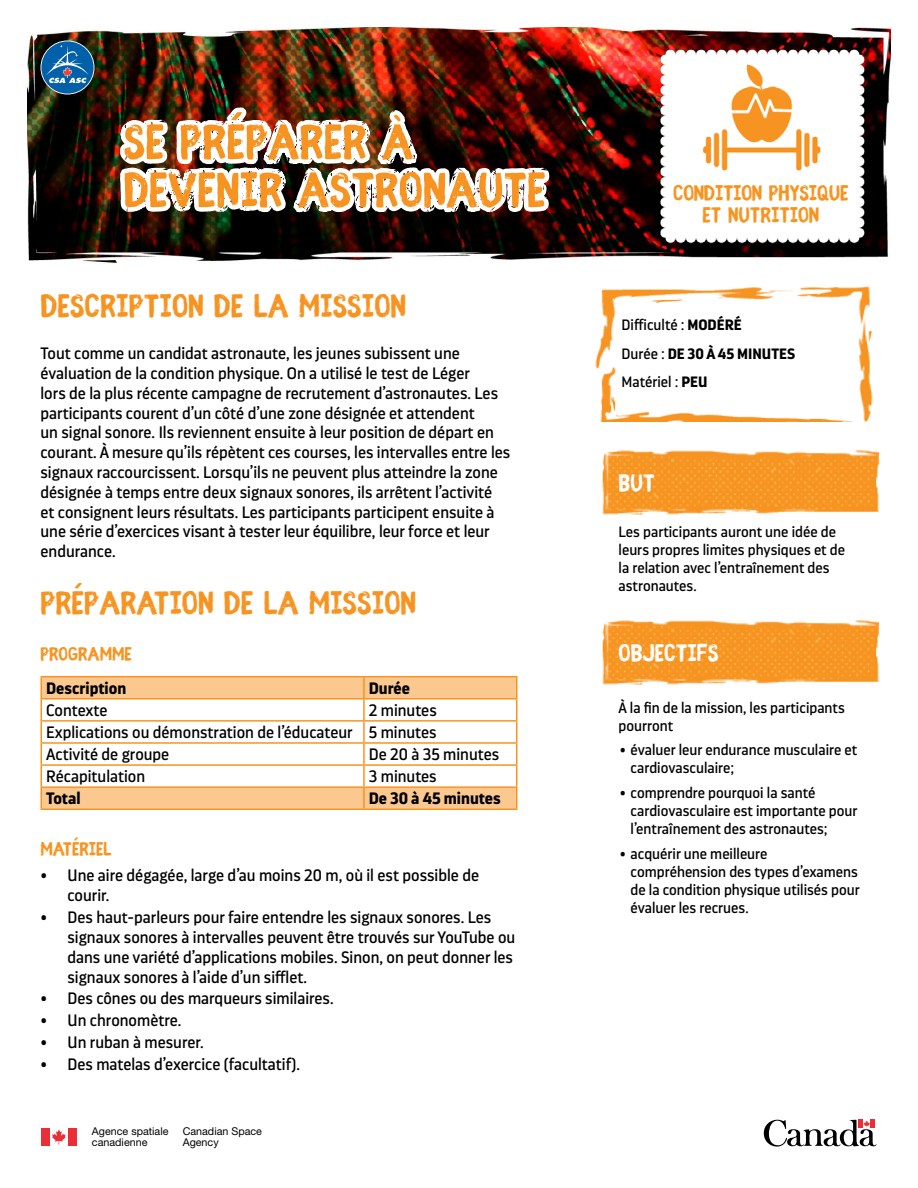
<style>
.page{position:relative;width:918px;height:1188px;background:#fff}
.page>*{position:absolute;margin:0;border:0;box-sizing:border-box;transform-origin:0 0}
.t1{font:700 54px/48px "Fibre Vintage Full";color:#f79421}
.t2{font:700 36px "Fibre Vintage Full";color:#f79421}
.t3{font:700 27px "Fibre Vintage Full";color:#fff}
.t4{font:700 24px/22.5px "Fibre Vintage Full";letter-spacing:-.01em;color:#f79421;text-align:center}
.t5{font:700 21px "Fibre Vintage Full";color:#f79421}
.t6{font:16.5px/19.8px "Darwin Pro";color:#000}
.t7{font:700 16.5px "Darwin Pro";color:#000}
.t8{font:15px/18px "Darwin Pro";color:#000}
.t9{font:10.8px/10.8px "Helvetica Neue LT Std";color:#000}
.s1{font-weight:700}
</style>
<div class="page">
<img style="left:27px;top:27px;width:864px;height:234px">
<img style="left:645px;top:29px;width:234px;height:232px">
<img style="left:602px;top:450px;width:278px;height:65px">
<img style="left:602px;top:620px;width:278px;height:65px">
<img style="left:595px;top:286px;width:278px;height:136px">
<svg style="left:42px;top:677px;width:474px;height:132px"></svg>
<hr style="left:40px;top:788px;width:2px;height:21px;background:#f79421">
<hr style="left:40px;top:809px;width:324px;height:1px;background:#f79421">
<hr style="left:40px;top:676px;width:324px;height:1px;background:#f79421">
<hr style="left:40px;top:677px;width:2px;height:21px;background:#f79421">
<hr style="left:364px;top:676px;width:154px;height:1px;background:#f79421">
<hr style="left:363px;top:677px;width:2px;height:21px;background:#f79421">
<hr style="left:516px;top:677px;width:2px;height:21px;background:#f79421">
<hr style="left:40px;top:698px;width:324px;height:2px;background:#f79421">
<hr style="left:364px;top:698px;width:154px;height:2px;background:#f79421">
<hr style="left:40px;top:700px;width:2px;height:20px;background:#f79421">
<hr style="left:40px;top:720px;width:324px;height:2px;background:#f79421">
<hr style="left:40px;top:722px;width:2px;height:20px;background:#f79421">
<hr style="left:40px;top:742px;width:324px;height:2px;background:#f79421">
<hr style="left:40px;top:744px;width:2px;height:20px;background:#f79421">
<hr style="left:40px;top:764px;width:324px;height:2px;background:#f79421">
<hr style="left:40px;top:766px;width:2px;height:20px;background:#f79421">
<hr style="left:40px;top:786px;width:324px;height:2px;background:#f79421">
<hr style="left:363px;top:700px;width:2px;height:20px;background:#f79421">
<hr style="left:516px;top:700px;width:2px;height:20px;background:#f79421">
<hr style="left:364px;top:720px;width:154px;height:2px;background:#f79421">
<hr style="left:363px;top:722px;width:2px;height:20px;background:#f79421">
<hr style="left:516px;top:722px;width:2px;height:20px;background:#f79421">
<hr style="left:364px;top:742px;width:154px;height:2px;background:#f79421">
<hr style="left:363px;top:744px;width:2px;height:20px;background:#f79421">
<hr style="left:516px;top:744px;width:2px;height:20px;background:#f79421">
<hr style="left:364px;top:764px;width:154px;height:2px;background:#f79421">
<hr style="left:363px;top:766px;width:2px;height:20px;background:#f79421">
<hr style="left:516px;top:766px;width:2px;height:20px;background:#f79421">
<hr style="left:364px;top:786px;width:154px;height:2px;background:#f79421">
<hr style="left:363px;top:788px;width:2px;height:21px;background:#f79421">
<hr style="left:516px;top:788px;width:2px;height:21px;background:#f79421">
<hr style="left:364px;top:809px;width:154px;height:1px;background:#f79421">
<img style="left:41px;top:27px;width:518px;height:236px">
<svg style="left:764px;top:1120px;width:112px;height:27px"></svg>
<div style="left:41px;top:1128px;width:9px;height:18px;background:#eb2d37"></div>
<svg style="left:52px;top:1129px;width:14px;height:16px"></svg>
<div style="left:68px;top:1128px;width:9px;height:18px;background:#eb2d37"></div>
<h1 class="t1" style="left:123px;top:118px;width:424px">SE PRÉPARER À<br>DEVENIR ASTRONAUTE</h1>
<h2 class="t2" style="left:40px;top:285px;width:367px">DESCRIPTION DE LA MISSION</h2>
<p class="t6" style="left:40px;top:343px;width:471px">Tout comme un candidat astronaute, les jeunes subissent une évaluation de la condition physique. On a utilisé le test de Léger<br>lors de la plus récente campagne de recrutement d’astronautes. Les participants courent d’un côté d’une zone désignée et attendent<br>un signal sonore. Ils reviennent ensuite à leur position de départ en courant. À mesure qu’ils répètent ces courses, les intervalles entre les signaux raccourcissent. Lorsqu’ils ne peuvent plus atteindre la zone désignée à temps entre deux signaux sonores, ils arrêtent l’activité<br>et consignent leurs résultats. Les participants participent ensuite à une série d’exercices visant à tester leur équilibre, leur force et leur endurance.</p>
<h2 class="t2" style="left:40px;top:582px;width:377px">PRÉPARATION DE LA MISSION</h2>
<p class="t5" style="left:40px;top:642px;width:93px">PROGRAMME</p>
<p class="t7" style="left:46px;top:677px;width:82px">Description</p>
<p class="t7" style="left:369px;top:677px;width:43px">Durée</p>
<p class="t6" style="left:46px;top:700px;width:63px">Contexte</p>
<p class="t6" style="left:46px;top:699px;width:392px;line-height:22px;text-align:justify;text-indent:323px">2 minutes Explications ou démonstration de l’éducateur 5 minutes Activité de groupe</p>
<p class="t6" style="left:369px;top:744px;width:132px">De 20 à 35 minutes</p>
<p class="t6" style="left:46px;top:766px;width:101px">Récapitulation</p>
<p class="t6" style="left:369px;top:766px;width:69px">3 minutes</p>
<p class="t7" style="left:46px;top:787px;width:36px">Total</p>
<p class="t7" style="left:369px;top:787px;width:134px">De 30 à 45 minutes</p>
<p class="t5" style="left:40px;top:837px;width:73px">MATÉRIEL</p>
<p class="t6" style="left:67px;top:865px;width:413px;text-indent:-27px">• Une aire dégagée, large d’au moins 20 m, où il est possible de courir.</p>
<p class="t6" style="left:67px;top:907px;width:449px;text-indent:-27px">• Des haut-parleurs pour faire entendre les signaux sonores. Les signaux sonores à intervalles peuvent être trouvés sur YouTube ou dans une variété d’applications mobiles. Sinon, on peut donner les signaux sonores à l’aide d’un sifflet.</p>
<p class="t6" style="left:40px;top:988px;width:295px">• Des cônes ou des marqueurs similaires.</p>
<p class="t6" style="left:40px;top:1010px;width:142px">• Un chronomètre.</p>
<p class="t6" style="left:40px;top:1032px;width:165px">• Un ruban à mesurer.</p>
<p class="t6" style="left:40px;top:1054px;width:261px">• Des matelas d’exercice (facultatif).</p>
<p class="t9" style="left:92px;top:1126px;width:78px">Agence spatiale canadienne</p>
<p class="t9" style="left:183px;top:1126px;width:81px">Canadian Space<br>Agency</p>
<h3 class="t4" style="left:673px;top:182px;width:177px">CONDITION PHYSIQUE<br>ET NUTRITION</h3>
<p class="t8" style="left:622px;top:311px;width:175px;line-height:28.5px">Difficulté : <span class="s1">MODÉRÉ<br></span>Durée : <span class="s1">DE 30 À 45 MINUTES<br></span>Matériel : <span class="s1">PEU</span></p>
<h3 class="t3" style="left:619px;top:467px;width:38px">BUT</h3>
<p class="t8" style="left:619px;top:522px;width:228px">Les participants auront une idée de leurs propres limites physiques et de la relation avec l’entraînement des astronautes.</p>
<h3 class="t3" style="left:619px;top:637px;width:102px">OBJECTIFS</h3>
<p class="t8" style="left:619px;top:698px;width:228px">À la fin de la mission, les participants pourront</p>
<p class="t8" style="left:631px;top:741px;width:228px;text-indent:-11px">• évaluer leur endurance musculaire et cardiovasculaire;</p>
<p class="t8" style="left:631px;top:783px;width:228px;text-indent:-11px">• comprendre pourquoi la santé cardiovasculaire est importante pour l’entraînement des astronautes;</p>
<p class="t8" style="left:631px;top:844px;width:231px;text-indent:-11px">• acquérir une meilleure compréhension des types d’examens de la condition physique utilisés pour évaluer les recrues.</p>
</div>
